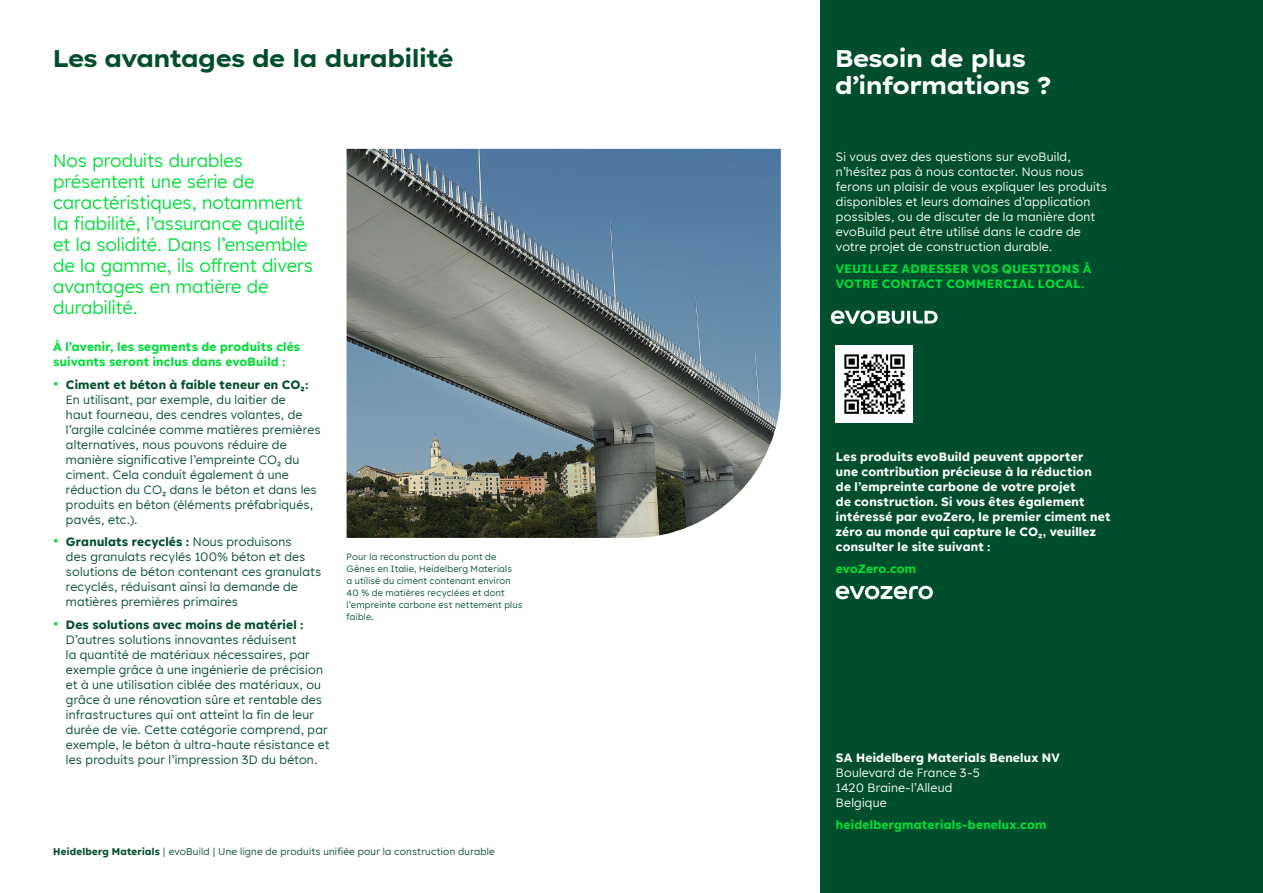
<style>
.page{position:relative;width:1263px;height:893px;background:#fff}
.page>*{position:absolute;margin:0;border:0;box-sizing:border-box;transform-origin:0 0}
.t1{font:700 24px/27px "Lexend Exa HM";letter-spacing:-.01em;color:#fff}
.t2{font:700 24px "Lexend Exa HM";letter-spacing:-.01em;color:#004e2b}
.t3{font:18px/21px "Lexend HM";color:#00dd39}
.t4{font:12px/15px "Lexend HM";letter-spacing:.015em;color:#004e2b}
.t5{font:12px/15px "Lexend HM";letter-spacing:.015em;color:#fff}
.t6{font:700 12px/15px "Lexend HM";letter-spacing:.02em;color:#fff}
.t7{font:700 12px/15px "Lexend HM";letter-spacing:.02em;color:#00dd39}
.t8{font:9.75px "Lexend HM";letter-spacing:.025em;color:#004e2b}
.t9{font:9px/12px "Lexend HM";letter-spacing:.025em;color:#004e2b}
.s1{font-size:15px;color:#00dd39}
.s2{font-weight:700}
</style>
<div class="page">
<div style="left:821px;top:0;width:442px;height:893px;background:#004e2b"></div>
<div style="left:836px;top:345px;width:77px;height:78px;background:#fff"></div>
<img style="left:844px;top:354px;width:61px;height:60px">
<img style="left:347px;top:149px;width:434px;height:389px">
<svg style="left:831px;top:310px;width:107px;height:14px"></svg>
<svg style="left:836px;top:586px;width:97px;height:13px"></svg>
<h1 class="t2" style="left:53px;top:39px;width:402px">Les avantages de la durabilité</h1>
<h2 class="t3" style="left:53px;top:149px;width:262px">Nos produits durables présentent une série de caractéristiques, notamment la fiabilité, l’assurance qualité et la solidité. Dans l’ensemble de la gamme, ils offrent divers avantages en matière de durabilité.</h2>
<p class="t7" style="left:53px;top:339px;width:249px">À l’avenir, les segments de produits clés suivants seront inclus dans evoBuild :</p>
<p class="t4" style="left:66px;top:376px;width:256px;text-indent:-13px"><span class="s1">•</span> <span class="s2">Ciment et béton à faible teneur en CO₂:<br></span>En utilisant, par exemple, du laitier de<br>haut fourneau, des cendres volantes, de l’argile calcinée comme matières premières alternatives, nous pouvons réduire de manière significative l’empreinte CO₂ du ciment. Cela conduit également à une réduction du CO₂ dans le béton et dans les produits en béton (éléments préfabriqués, pavés, etc.).</p>
<p class="t4" style="left:66px;top:534px;width:257px;text-indent:-13px"><span class="s1">•</span> <span class="s2">Granulats recyclés :</span> Nous produisons<br>des granulats recylés 100% béton et des solutions de béton contenant ces granulats recyclés, réduisant ainsi la demande de matières premières primaires</p>
<p class="t4" style="left:66px;top:616px;width:265px;text-indent:-13px"><span class="s1">•</span> <span class="s2">Des solutions avec moins de matériel :<br></span>D’autres solutions innovantes réduisent<br>la quantité de matériaux nécessaires, par exemple grâce à une ingénierie de précision et à une utilisation ciblée des matériaux, ou grâce à une rénovation sûre et rentable des infrastructures qui ont atteint la fin de leur durée de vie. Cette catégorie comprend, par exemple, le béton à ultra-haute résistance et les produits pour l’impression 3D du béton.</p>
<p class="t9" style="left:347px;top:550px;width:177px">Pour la reconstruction du pont de<br>Gênes en Italie, Heidelberg Materials<br>a utilisé du ciment contenant environ<br>40 % de matières recyclées et dont l’empreinte carbone est nettement plus faible.</p>
<p class="t8" style="left:53px;top:844px;width:443px"><span class="s2">Heidelberg Materials</span> | evoBuild | Une ligne de produits unifiée pour la construction durable</p>
<h1 class="t1" style="left:836px;top:43px;width:217px">Besoin de plus d’informations ?</h1>
<p class="t5" style="left:836px;top:148px;width:273px">Si vous avez des questions sur evoBuild, n’hésitez pas à nous contacter. Nous nous ferons un plaisir de vous expliquer les produits disponibles et leurs domaines d’application possibles, ou de discuter de la manière dont evoBuild peut être utilisé dans le cadre de votre projet de construction durable.</p>
<p class="t7" style="left:836px;top:261px;width:257px">VEUILLEZ ADRESSER VOS QUESTIONS À<br>VOTRE CONTACT COMMERCIAL LOCAL.</p>
<p class="t6" style="left:836px;top:448px;width:276px">Les produits evoBuild peuvent apporter<br>une contribution précieuse à la réduction<br>de l’empreinte carbone de votre projet<br>de construction. Si vous êtes également intéressé par evoZero, le premier ciment net zéro au monde qui capture le CO₂, veuillez consulter le site suivant :</p>
<p class="t7" style="left:836px;top:561px;width:82px">evoZero.com</p>
<p class="t6" style="left:836px;top:749px;width:226px">SA Heidelberg Materials Benelux NV</p>
<p class="t5" style="left:836px;top:764px;width:145px">Boulevard de France 3-5<br>1420 Braine-l’Alleud<br>Belgique</p>
<p class="t7" style="left:836px;top:817px;width:212px">heidelbergmaterials-benelux.com</p>
</div>
